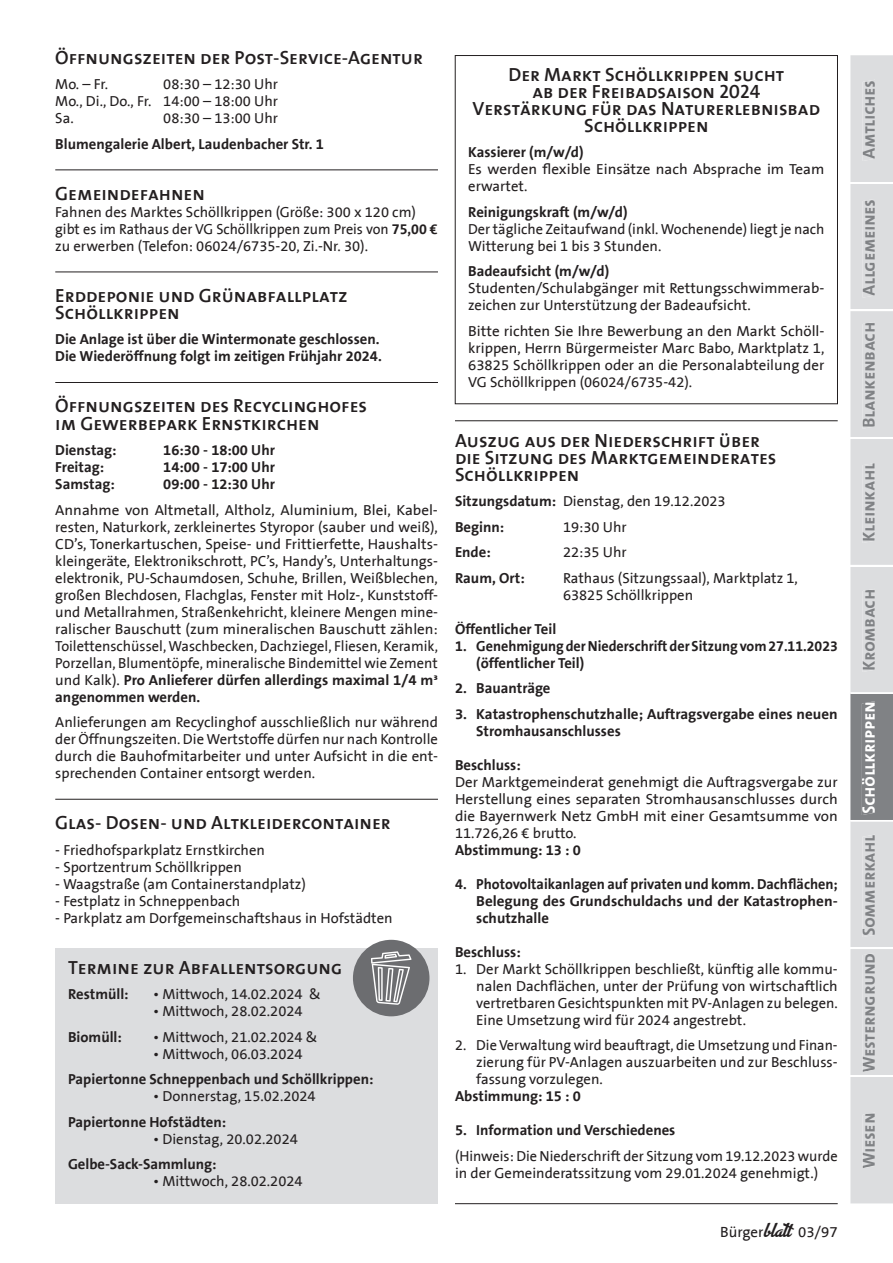
<style>
.page{position:relative;width:893px;height:1263px;background:#fff}
.page>*{position:absolute;margin:0;border:0;box-sizing:border-box;transform-origin:0 0}
.t1{font:19.2px/17px "The Sans Semi Bold Caps";color:#231f20}
.t2{font:italic 18px "The Sans Bold Caps";color:#808285}
.t3{font:italic 18px "The Sans Bold Caps";color:#fff}
.t4{font:15px "The Sans B5 Plain";color:#231f20}
.t5{font:14.7px/17px "The Sans B5 Plain";color:#231f20;text-align:justify}
.t6{font:700 14.7px/17px "The Sans B7";color:#231f20}
.t7{font:700 14.7px/17px "The Sans B7";color:#231f20;scale:.96 1}
.s1{font-family:"The Sans B7";font-weight:700}
.s2{font-family:"The Sans B5 Plain";font-weight:400}
.s3{font-family:"Advertising Script";font-weight:700;font-size:16.5px}
</style>
<div class="page">
<div style="left:850px;top:55px;width:43px;height:1148px;background:#dcdddf"></div>
<hr style="left:850px;top:1075px;width:43px;height:1px;background:#fff">
<hr style="left:850px;top:437px;width:43px;height:2px;background:#fff">
<hr style="left:850px;top:565px;width:43px;height:1px;background:#fff">
<hr style="left:850px;top:947px;width:43px;height:2px;background:#fff">
<hr style="left:850px;top:182px;width:43px;height:2px;background:#fff">
<hr style="left:850px;top:310px;width:43px;height:1px;background:#fff">
<svg style="left:863px;top:80px;width:12px;height:81px"></svg>
<svg style="left:863px;top:199px;width:12px;height:99px"></svg>
<svg style="left:862px;top:322px;width:13px;height:107px"></svg>
<svg style="left:863px;top:463px;width:12px;height:80px"></svg>
<svg style="left:863px;top:589px;width:12px;height:83px"></svg>
<div style="left:850px;top:692px;width:43px;height:129px;background:#808285"></div>
<svg style="left:862px;top:834px;width:13px;height:103px"></svg>
<svg style="left:863px;top:953px;width:12px;height:119px"></svg>
<svg style="left:863px;top:1112px;width:12px;height:56px"></svg>
<hr style="left:455px;top:420px;width:383px;height:1px;background:#231f20">
<div style="left:455px;top:55px;width:383px;height:349px;border:1px solid #231f20"></div>
<hr style="left:55px;top:170px;width:383px;height:1px;background:#231f20">
<hr style="left:55px;top:272px;width:383px;height:1px;background:#231f20">
<hr style="left:55px;top:382px;width:383px;height:1px;background:#231f20">
<hr style="left:55px;top:799px;width:383px;height:1px;background:#231f20">
<div style="left:55px;top:948px;width:383px;height:255px;background:#dcdddf"></div>
<div style="left:353px;top:940px;width:76px;height:76px;background:#6c6d70;border-radius:50%"></div>
<svg style="left:371px;top:951px;width:40px;height:54px"></svg>
<hr style="left:455px;top:1203px;width:383px;height:1px;background:#231f20">
<h1 class="t1" style="left:55px;top:48px;width:369px">Öffnungszeiten der Post-Service-Agentur</h1>
<p class="t5" style="left:55px;top:76px;width:54px">Mo. – Fr.</p>
<p class="t5" style="left:55px;top:76px;width:224px;text-indent:108px">08:30 – 12:30 Uhr Mo., Di., Do., Fr. 14:00 – 18:00 Uhr Sa.</p>
<p class="t5" style="left:163px;top:110px;width:116px">08:30 – 13:00 Uhr</p>
<p class="t6" style="left:55px;top:136px;width:270px">Blumengalerie Albert, Laudenbacher Str. 1</p>
<h1 class="t1" style="left:55px;top:184px;width:151px">Gemeindefahnen</h1>
<p class="t5" style="left:55px;top:204px;width:384px;text-align:left">Fahnen des Marktes Schöllkrippen (Größe: 300 x 120 cm) gibt es im Rathaus der VG Schöllkrippen zum Preis von <span class="s1">75,00 € </span>zu erwerben (Telefon: 06024/6735-20, Zi.-Nr. 30).</p>
<h1 class="t1" style="left:55px;top:286px;width:294px">Erddeponie und Grünabfallplatz<br>Schöllkrippen</h1>
<p class="t6" style="left:55px;top:331px;width:328px">Die Anlage ist über die Wintermonate geschlossen.<br>Die Wiederöffnung folgt im zeitigen Frühjahr 2024.</p>
<h1 class="t1" style="left:55px;top:397px;width:313px">Öffnungszeiten des Recyclinghofes im Gewerbepark Ernstkirchen</h1>
<p class="t6" style="left:55px;top:442px;width:63px">Dienstag:</p>
<p class="t6" style="left:163px;top:442px;width:113px">16:30 - 18:00 Uhr</p>
<p class="t6" style="left:55px;top:459px;width:50px">Freitag:</p>
<p class="t6" style="left:163px;top:459px;width:113px">14:00 - 17:00 Uhr</p>
<p class="t6" style="left:55px;top:476px;width:61px">Samstag:</p>
<p class="t6" style="left:163px;top:476px;width:113px">09:00 - 12:30 Uhr</p>
<p class="t5" style="left:55px;top:502px;width:384px">Annahme von Altmetall, Altholz, Aluminium, Blei, Kabel&shy;resten, Naturkork, zerkleinertes Styropor (sauber und weiß), CD’s, Tonerkartuschen, Speise- und Frittierfette, Haushalts&shy;kleingeräte, Elektronikschrott, PC’s, Handy’s, Unterhaltungs&shy;elektronik, PU-Schaumdosen, Schuhe, Brillen, Weißblechen, großen Blechdosen, Flachglas, Fenster mit Holz-, Kunststoff&shy;und Metallrahmen, Straßenkehricht, kleinere Mengen mine&shy;ralischer Bauschutt (zum mineralischen Bauschutt zählen:<br>Toilettenschüssel, Waschbecken, Dachziegel, Fliesen, Keramik, Porzellan, Blumentöpfe, mineralische Bindemittel wie Zement</p>
<p class="t6" style="left:55px;top:672px;width:384px"><span class="s2">und Kalk).</span> Pro Anlieferer dürfen allerdings maximal 1/4 m³ angenommen werden.</p>
<p class="t5" style="left:55px;top:714px;width:384px">Anlieferungen am Recyclinghof ausschließlich nur während der Öffnungszeiten. Die Wertstoffe dürfen nur nach Kontrolle durch die Bauhofmitarbeiter und unter Aufsicht in die ent&shy;sprechenden Container entsorgt werden.</p>
<h1 class="t1" style="left:55px;top:814px;width:337px">Glas- Dosen- und Altkleidercontainer</h1>
<p class="t5" style="left:55px;top:842px;width:211px">- Friedhofsparkplatz Ernstkirchen</p>
<p class="t5" style="left:55px;top:859px;width:188px">- Sportzentrum Schöllkrippen</p>
<p class="t5" style="left:55px;top:876px;width:252px">- Waagstraße (am Containerstandplatz)</p>
<p class="t5" style="left:55px;top:893px;width:187px">- Festplatz in Schneppenbach</p>
<p class="t5" style="left:55px;top:910px;width:339px">- Parkplatz am Dorfgemeinschaftshaus in Hofstädten</p>
<h1 class="t1" style="left:68px;top:958px;width:276px">Termine zur Abfallentsorgung</h1>
<p class="t6" style="left:68px;top:986px;width:62px">Restmüll:</p>
<p class="t5" style="left:153px;top:986px;width:169px">• Mittwoch, 14.02.2024 &amp;</p>
<p class="t5" style="left:153px;top:1003px;width:151px">• Mittwoch, 28.02.2024</p>
<p class="t6" style="left:68px;top:1029px;width:55px">Biomüll:</p>
<p class="t5" style="left:153px;top:1029px;width:166px">• Mittwoch, 21.02.2024 &amp;</p>
<p class="t5" style="left:153px;top:1046px;width:151px">• Mittwoch, 06.03.2024</p>
<p class="t6" style="left:68px;top:1071px;width:307px">Papiertonne Schneppenbach und Schöllkrippen:</p>
<p class="t5" style="left:153px;top:1088px;width:164px">• Donnerstag, 15.02.2024</p>
<p class="t6" style="left:68px;top:1114px;width:160px">Papiertonne Hofstädten:</p>
<p class="t5" style="left:153px;top:1131px;width:146px">• Dienstag, 20.02.2024</p>
<p class="t6" style="left:68px;top:1156px;width:150px">Gelbe-Sack-Sammlung:</p>
<p class="t5" style="left:153px;top:1173px;width:151px">• Mittwoch, 28.02.2024</p>
<h1 class="t1" style="left:473px;top:65px;width:349px;text-align:center">Der Markt Schöllkrippen sucht<br>ab der Freibadsaison 2024<br>Verstärkung für das Naturerlebnisbad<br>Schöllkrippen</h1>
<p class="t6" style="left:468px;top:144px;width:117px">Kassierer (m/w/d)</p>
<p class="t5" style="left:468px;top:161px;width:358px">Es werden flexible Einsätze nach Absprache im Team erwartet.</p>
<p class="t6" style="left:468px;top:204px;width:161px">Reinigungskraft (m/w/d)</p>
<p class="t5" style="left:468px;top:221px;width:358px">Der tägliche Zeitaufwand (inkl. Wochenende) liegt je nach<br>Witterung bei 1 bis 3 Stunden.</p>
<p class="t6" style="left:468px;top:263px;width:143px">Badeaufsicht (m/w/d)</p>
<p class="t5" style="left:468px;top:280px;width:358px">Studenten/Schulabgänger mit Rettungsschwimmerab&shy;zeichen zur Unterstützung der Badeaufsicht.</p>
<p class="t5" style="left:468px;top:323px;width:358px">Bitte richten Sie Ihre Bewerbung an den Markt Schöll&shy;krippen, Herrn Bürgermeister Marc Babo, Marktplatz 1, 63825 Schöllkrippen oder an die Personalabteilung der VG Schöllkrippen (06024/6735-42).</p>
<h1 class="t1" style="left:455px;top:431px;width:323px">Auszug aus der Niederschrift über die Sitzung des Marktgemeinderates<br>Schöllkrippen</h1>
<p class="t5" style="left:455px;top:493px;width:272px"><span class="s1">Sitzungsdatum:</span> Dienstag, den 19.12.2023</p>
<p class="t6" style="left:455px;top:519px;width:51px">Beginn:</p>
<p class="t5" style="left:563px;top:519px;width:65px">19:30 Uhr</p>
<p class="t6" style="left:455px;top:544px;width:37px">Ende:</p>
<p class="t5" style="left:563px;top:544px;width:65px">22:35 Uhr</p>
<p class="t6" style="left:455px;top:570px;width:71px">Raum, Ort:</p>
<p class="t5" style="left:563px;top:570px;width:236px">Rathaus (Sitzungssaal), Marktplatz 1,<br>63825 Schöllkrippen</p>
<p class="t6" style="left:455px;top:621px;width:103px">Öffentlicher Teil</p>
<p class="t7" style="left:476px;top:638px;width:378px;text-indent:-21px">1. Genehmigung der Niederschrift der Sitzung vom 27.11.2023 (öffentlicher Teil)</p>
<p class="t6" style="left:455px;top:680px;width:97px">2. Bauanträge</p>
<p class="t6" style="left:476px;top:706px;width:363px;text-indent:-21px">3. Katastrophenschutzhalle; Auftragsvergabe eines neuen<br>Stromhausanschlusses</p>
<p class="t6" style="left:455px;top:757px;width:67px">Beschluss:</p>
<p class="t5" style="left:455px;top:774px;width:384px">Der Marktgemeinderat genehmigt die Auftragsvergabe zur Herstellung eines separaten Stromhausan schlusses durch die Bayernwerk Netz GmbH mit einer Gesamtsumme von 11.726,26 € brutto.</p>
<p class="t6" style="left:455px;top:842px;width:127px">Abstimmung: 13 : 0</p>
<p class="t6" style="left:476px;top:876px;width:363px;text-align:justify;text-indent:-21px">4. Photovoltaikanlagen auf privaten und komm. Dachflächen; Belegung des Grund schuldachs und der Katastrophen&shy;schutzhalle</p>
<p class="t6" style="left:455px;top:944px;width:67px">Beschluss:</p>
<p class="t5" style="left:476px;top:961px;width:363px;text-indent:-21px">1. Der Markt Schöllkrippen beschließt, künftig alle kommu&shy;nalen Dachflächen, unter der Prüfung von wirtschaftlich vertretbaren Gesichtspunkten mit PV-Anlagen zu belegen.<br>Eine Umsetzung wird für 2024 angestrebt.</p>
<p class="t5" style="left:476px;top:1037px;width:363px;text-indent:-21px">2. Die Verwaltung wird beauftragt, die Umsetzung und Finan&shy;zierung für PV-Anlagen auszuarbei ten und zur Beschluss&shy;fassung vorzulegen.</p>
<p class="t6" style="left:455px;top:1088px;width:127px">Abstimmung: 15 : 0</p>
<p class="t6" style="left:455px;top:1122px;width:222px">5. Information und Verschiedenes</p>
<p class="t5" style="left:455px;top:1148px;width:384px">(Hinweis: Die Niederschrift der Sitzung vom 19.12.2023 wurde in der Gemeinderatssitzung vom 29.01.2024 ge nehmigt.)</p>
<p class="t4" style="left:720px;top:1224px;width:119px">Bürger<span class="s3">blatt</span> 03/97</p>
<p class="t2" style="left:854px;top:158px;width:86px;rotate:-90deg">Amtliches</p>
<p class="t2" style="left:854px;top:295px;width:103px;rotate:-90deg">Allgemeines</p>
<p class="t2" style="left:854px;top:427px;width:112px;rotate:-90deg">Blankenbach</p>
<p class="t2" style="left:854px;top:541px;width:86px;rotate:-90deg">Kleinkahl</p>
<p class="t2" style="left:854px;top:670px;width:88px;rotate:-90deg">Krombach</p>
<p class="t3" style="left:854px;top:813px;width:119px;rotate:-90deg">Schöllkrippen</p>
<p class="t2" style="left:854px;top:935px;width:108px;rotate:-90deg">Sommerkahl</p>
<p class="t2" style="left:854px;top:1072px;width:126px;rotate:-90deg">Westerngrund</p>
<p class="t2" style="left:854px;top:1168px;width:63px;rotate:-90deg">Wiesen</p>
</div>
